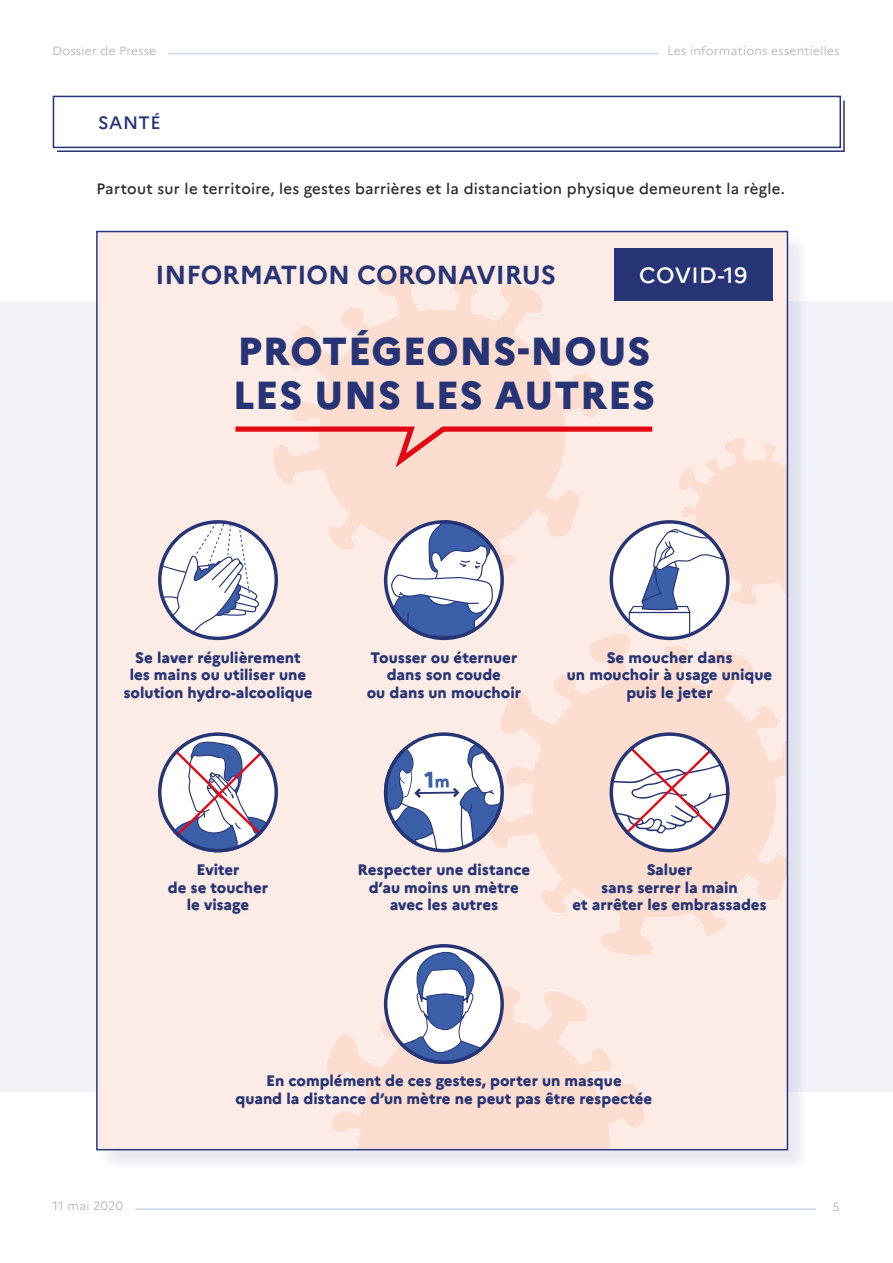
<style>
.page{position:relative;width:893px;height:1263px;background:#fff}
.page>*{position:absolute;margin:0;border:0;box-sizing:border-box;transform-origin:0 0}
.t1{font:800 39px/43.3px "Marianne";letter-spacing:.02em;color:#273475}
.t2{font:700 26.1px "Marianne";color:#273475}
.t3{font:500 22.2px "Marianne";letter-spacing:.02em;color:#fff}
.t4{font:500 18px "Marianne";letter-spacing:.025em;color:#273475}
.t5{font:800 15.15px/17.9px "Marianne";color:#273475;text-align:center}
.t6{font:500 15px "Marianne";letter-spacing:.02em;color:#282827}
.t7{font:300 12px "Marianne";letter-spacing:.025em;color:#a8a8a7}
</style>
<div class="page">
<hr style="left:135px;top:1208px;width:681px;height:2px;background:#5973b3">
<hr style="left:168px;top:53px;width:490px;height:1px;background:#5973b3">
<div style="left:0;top:301px;width:893px;height:791px;background:#edf0f9"></div>
<div style="left:98px;top:233px;width:712px;height:939px;background:#273475;opacity:.1"></div>
<div style="left:98px;top:232px;width:689px;height:918px;background:#fdece5"></div>
<svg style="left:287px;top:267px;width:312px;height:157px;fill:#fcddd0"></svg>
<svg style="left:501px;top:640px;width:284px;height:315px;fill:#fcddd0"></svg>
<svg style="left:327px;top:987px;width:317px;height:160px;fill:#fcddd0"></svg>
<div style="left:614px;top:248px;width:158px;height:53px;background:#273475"></div>
<svg style="left:384px;top:951px;width:120px;height:113px;background:#bfc4d8"></svg>
<div style="left:384px;top:944px;width:120px;height:120px;border:3px solid #273475;border-radius:50%"></div>
<svg style="left:158px;top:424px;width:627px;height:216px"></svg>
<div style="left:610px;top:520px;width:119px;height:120px;border:3px solid #273475;border-radius:50%"></div>
<svg style="left:384px;top:736px;width:120px;height:116px"></svg>
<div style="left:384px;top:732px;width:120px;height:120px;border:3px solid #273475;border-radius:50%"></div>
<svg style="left:611px;top:734px;width:117px;height:117px"></svg>
<svg style="left:610px;top:740px;width:119px;height:97px;background:#e5d8de"></svg>
<div style="left:610px;top:732px;width:119px;height:120px;border:3px solid #273475;border-radius:50%"></div>
<svg style="left:160px;top:734px;width:116px;height:117px"></svg>
<svg style="left:169px;top:741px;width:109px;height:111px;background:#c7c2d4"></svg>
<div style="left:158px;top:732px;width:120px;height:120px;border:3px solid #273475;border-radius:50%"></div>
<div style="left:53px;top:96px;width:788px;height:52px;border:2px solid #273475"></div>
<svg style="left:55px;top:99px;width:790px;height:53px"></svg>
<p class="t7" style="left:52px;top:43px;width:105px">Dossier de Presse</p>
<p class="t7" style="left:667px;top:43px;width:174px">Les informations essentielles</p>
<p class="t4" style="left:98px;top:112px;width:64px">SANTÉ</p>
<p class="t6" style="left:96px;top:180px;width:690px">Partout sur le territoire, les gestes barrières et la distanciation physique demeurent la règle.</p>
<h2 class="t2" style="left:156px;top:259px;width:402px">INFORMATION CORONAVIRUS</h2>
<h3 class="t3" style="left:639px;top:261px;width:110px">COVID-19</h3>
<h1 class="t1" style="left:233px;top:330px;width:424px">PROTÉGEONS-NOUS<br>LES UNS LES AUTRES</h1>
<p class="t5" style="left:123px;top:648px;width:191px">Se laver régulièrement les mains ou utiliser une solution hydro-alcoolique</p>
<p class="t5" style="left:367px;top:648px;width:156px">Tousser ou éternuer dans son coude<br>ou dans un mouchoir</p>
<p class="t5" style="left:567px;top:648px;width:207px">Se moucher dans<br>un mouchoir à usage unique puis le jeter</p>
<p class="t5" style="left:168px;top:860px;width:102px">Eviter<br>de se toucher le visage</p>
<p class="t5" style="left:357px;top:860px;width:174px">Respecter une distance d’au moins un mètre avec les autres</p>
<p class="t5" style="left:572px;top:860px;width:196px">Saluer<br>sans serrer la main<br>et arrêter les embrassades</p>
<p class="t5" style="left:235px;top:1072px;width:418px">En complément de ces gestes, porter un masque<br>quand la distance d’un mètre ne peut pas être respectée</p>
<p class="t7" style="left:52px;top:1199px;width:72px">11 mai 2020</p>
<p class="t7" style="left:832px;top:1200px;width:9px">5</p>
</div>
